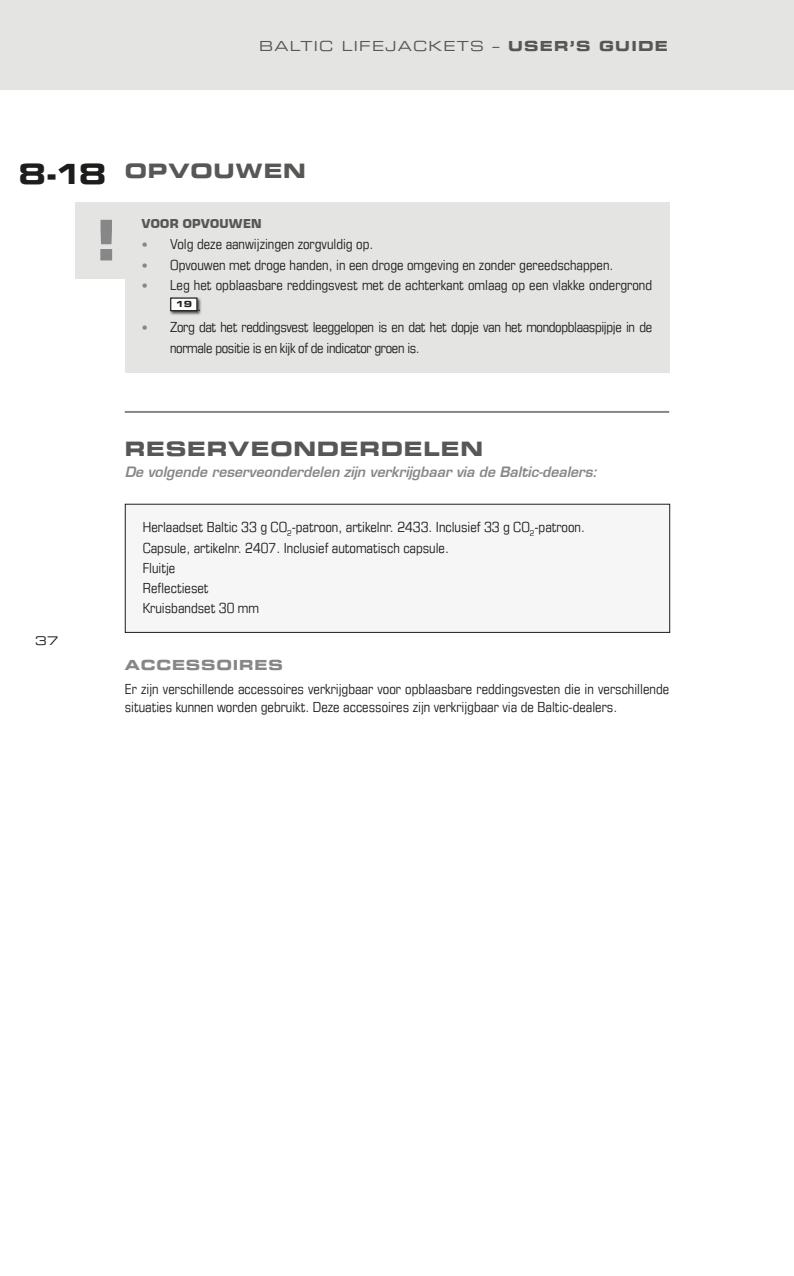
<style>
.page{position:relative;width:794px;height:1276px;background:#fff}
.page>*{position:absolute;margin:0;border:0;box-sizing:border-box;transform-origin:0 0}
.Rubrik_5p_PRO{font:28px "Eurostile LT Bold Extended Two";color:#1d1d1b}
.Rubbe_SuperStor{font:20px "Eurostile LT Bold Extended Two";letter-spacing:.04em;color:#575756}
.Brödtext{font:condensed 14px/18px "Eurostile LT";color:#1d1d1b}
.Indrag_Bullets{font:condensed 14px "Eurostile LT";color:#1d1d1b}
.Indrag_Bullets-2{font:condensed 14px/20.8px "Eurostile LT";letter-spacing:-.025em;color:#1d1d1b}
.Rubbe_SuperStor-2{font:italic 600 14px "Eurostile LT";color:#878787}
.Ingress{font:14px "Eurostile LT Extended Two";letter-spacing:.09em;color:#575756}
.Rubbe_SuperStor-3{font:14px "Eurostile LT Bold Extended Two";letter-spacing:.055em;color:#878787}
.Rubbe_Mindre{font:700 12px "Eurostile LT";letter-spacing:.035em;color:#575756}
.t1{font:12px "Eurostile LT Extended Two";color:#1d1d1b}
.t2{font:8.4px "Eurostile LT Bold Extended Two";color:#1d1d1b}
.s1{font-family:"Eurostile LT Bold Extended Two"}
.s2{font-size:12px;color:#878787}
</style>
<div class="page">
<div style="left:0;top:0;width:794px;height:89px;background:#e4e4e3"></div>
<hr style="left:125px;top:411px;width:544px;height:2px;background:#878787">
<div style="left:125px;top:202px;width:544px;height:170px;background:#e4e4e3"></div>
<div style="left:169px;top:297px;width:33px;height:18px;background:#1d1d1b;opacity:.75"></div>
<div style="left:171px;top:298px;width:26px;height:13px;background:#fff"></div>
<div style="left:170px;top:297px;width:27px;height:14px;border:1px solid #1d1d1b"></div>
<div style="left:125px;top:504px;width:544px;height:128px;background:#f6f6f6"></div>
<div style="left:125px;top:504px;width:545px;height:129px;border:1px solid #1d1d1b"></div>
<div style="left:75px;top:202px;width:50px;height:77px;background:#e4e4e3"></div>
<svg style="left:100px;top:220px;width:12px;height:40px"></svg>
<p class="Ingress" style="left:259px;top:37px;width:410px">BALTIC LIFEJACKETS – <span class="s1">USER’S GUIDE</span></p>
<p class="Rubrik_5p_PRO" style="left:18px;top:154px;width:89px">8-18</p>
<p class="Rubbe_SuperStor" style="left:125px;top:157px;width:183px">OPVOUWEN</p>
<p class="Rubbe_Mindre" style="left:142px;top:216px;width:121px">VOOR OPVOUWEN</p>
<p class="Indrag_Bullets" style="left:142px;top:235px;width:233px"><span class="s2">•</span> Volg deze aanwijzingen zorgvuldig op.</p>
<p class="Indrag_Bullets" style="left:142px;top:256px;width:473px"><span class="s2">•</span> Opvouwen met droge handen, in een droge omgeving en zonder gereedschappen.</p>
<p class="Indrag_Bullets" style="left:142px;top:277px;width:512px"><span class="s2">•</span> Leg het opblaasbare reddingsvest met de achterkant omlaag op een vlakke ondergrond</p>
<p class="t2" style="left:175px;top:298px;width:18px">19</p>
<p class="Indrag_Bullets" style="left:197px;top:298px;width:5px">.</p>
<p class="Indrag_Bullets-2" style="left:170px;top:316px;width:483px;text-indent:-28px"><span class="s2">•</span> Zorg dat het reddingsvest leeggelopen is en dat het dopje van het mondopblaaspijpje in de normale positie is en kijk of de indicator groen is.</p>
<p class="t1" style="left:35px;top:632px;width:25px">37</p>
<p class="Rubbe_SuperStor" style="left:125px;top:435px;width:360px">RESERVEONDERDELEN</p>
<p class="Rubbe_SuperStor-2" style="left:125px;top:463px;width:474px">De volgende reserveonderdelen zijn verkrijgbaar via de Baltic-dealers:</p>
<p class="Brödtext" style="left:143px;top:518px;width:444px">Herlaadset Baltic 33 g CO<sub>2</sub>-patroon, artikelnr. 2433. Inclusief 33 g CO<sub>2</sub>-patroon.</p>
<p class="Brödtext" style="left:143px;top:538px;width:308px">Capsule, artikelnr. 2407. Inclusief automatisch capsule.</p>
<p class="Brödtext" style="left:143px;top:558px;width:34px">Fluitje</p>
<p class="Brödtext" style="left:143px;top:578px;width:67px">Reflectieset</p>
<p class="Brödtext" style="left:143px;top:598px;width:118px">Kruisbandset 30 mm</p>
<p class="Rubbe_SuperStor-3" style="left:125px;top:655px;width:160px">ACCESSOIRES</p>
<p class="Brödtext" style="left:125px;top:679px;width:546px">Er zijn verschillende accessoires verkrijgbaar voor opblaasbare reddingsvesten die in verschillende situaties kunnen worden gebruikt. Deze accessoires zijn verkrijgbaar via de Baltic-dealers.</p>
</div>
